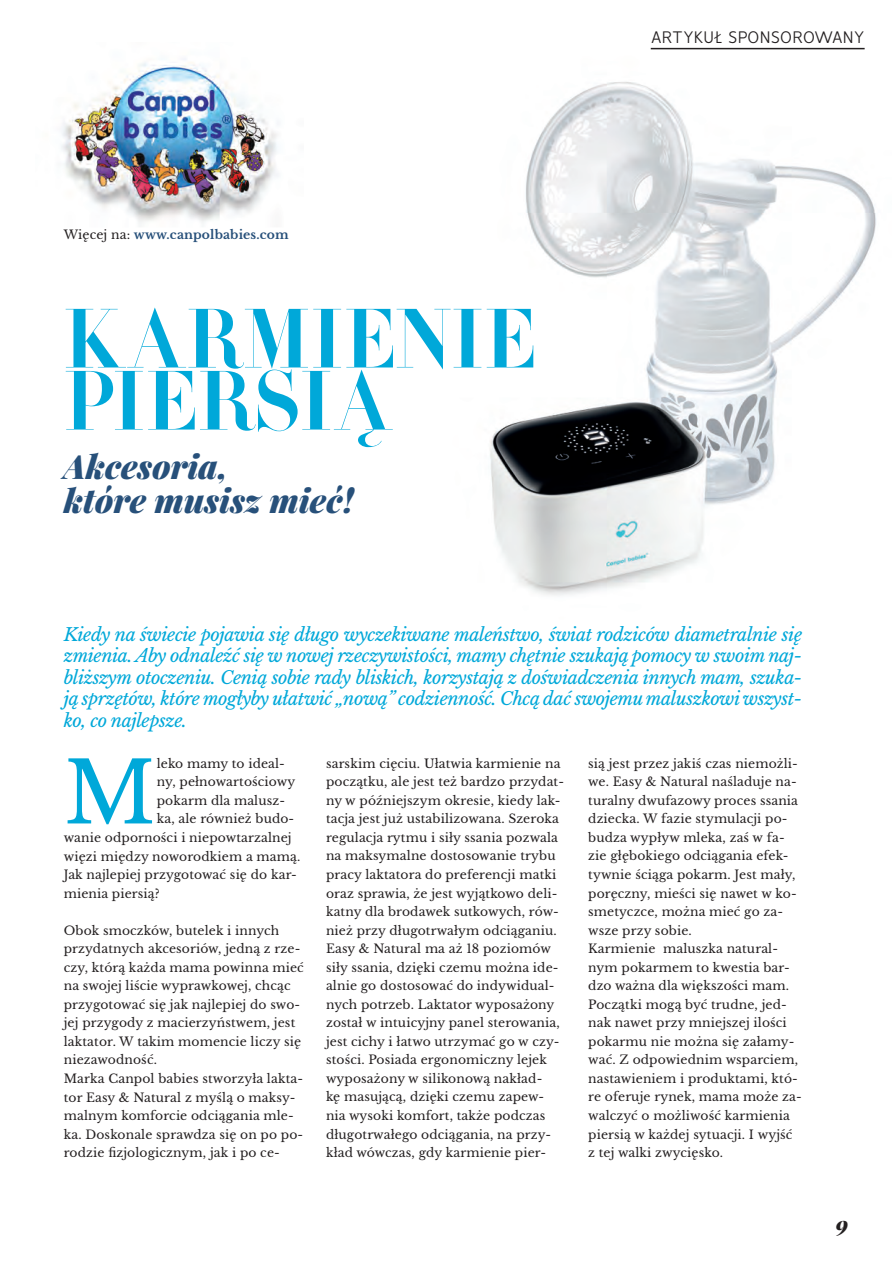
<style>
.page{position:relative;width:893px;height:1263px;background:#fff}
.page>*{position:absolute;margin:0;border:0;box-sizing:border-box;transform-origin:0 0}
.t1{font:84.6px "Libre Baskerville";color:#00a8d9}
.t2{font:78.15px/62.1px "Domani CP";color:#00a8d9}
.t3{font:italic 900 33.15px/33.9px "Playfair Display";color:#27507a}
.t4{font:italic 900 21px "Playfair Display";color:#231f20}
.t5{font:300 19.05px "Vision";color:#231f20}
.t6{font:italic 18px/21.6px "Libre Baskerville";letter-spacing:-.025em;color:#00a8d9;text-align:justify}
.t7{font:12.3px/18.6px "Libre Baskerville";letter-spacing:.01em;color:#231f20}
.t8{font:700 12.3px "Libre Baskerville";letter-spacing:.01em;color:#27507a}
.s1{font-weight:400;color:#231f20}
</style>
<div class="page">
<img style="left:490px;top:47px;width:386px;height:549px">
<img style="left:61px;top:62px;width:217px;height:162px">
<hr style="left:651px;top:48px;width:214px;height:1px;background:#231f20">
<p class="t8" style="left:64px;top:227px;width:226px"><span class="s1">Więcej na:</span> www.canpolbabies.com</p>
<p class="t2" style="left:64px;top:315px;width:474px">KARMIENIE<br>PIERSIĄ</p>
<p class="t3" style="left:64px;top:449px;width:292px">Akcesoria,<br>które musisz mieć!</p>
<p class="t5" style="left:651px;top:26px;width:138px">ARTYKUŁ SPO NSORO</p>
<p class="t5" style="left:814px;top:26px;width:52px">WANY</p>
<p class="t6" style="left:64px;top:623px;width:740px">Kiedy na świecie pojawia się długo wyczekiwane maleństwo, świat rodziców diametralnie się zmienia. Aby odnaleźć się w nowej rzeczywistości, mamy chętnie szukają pomocy w swoim naj&shy;bliższym otoczeniu. Cenią sobie rady bliskich, korzystają z doświadczenia innych mam, szuka&shy;ją sprzętów, które mogłyby ułatwić „nową” codzienność. Chcą dać swojemu maluszkowi wszyst&shy;ko, co najlepsze.</p>
<p class="t1" style="left:64px;top:741px;width:94px">M</p>
<p class="t7" style="left:157px;top:754px;width:130px">leko mamy to ideal-</p>
<p class="t7" style="left:157px;top:773px;width:140px">ny, pełnowartościowy</p>
<p class="t7" style="left:157px;top:791px;width:130px">pokarm dla malusz-</p>
<p class="t7" style="left:157px;top:810px;width:139px">ka, ale również budo-</p>
<p class="t7" style="left:64px;top:828px;width:229px">wanie odporności i niepowtarzalnej</p>
<p class="t7" style="left:64px;top:847px;width:238px">więzi między noworodkiem a mamą.</p>
<p class="t7" style="left:64px;top:865px;width:235px">Jak najlepiej przygotować się do kar-</p>
<p class="t7" style="left:64px;top:884px;width:98px">mienia piersią?</p>
<p class="t7" style="left:64px;top:921px;width:242px">Obok smoczków, butelek i innych przydatnych akcesoriów, jedną z rze&shy;czy, którą każda mama powinna mieć na swojej liście wyprawkowej, chcąc przygotować się jak najlepiej do swo&shy;jej przygody z macierzyństwem, jest laktator. W takim momencie liczy się niezawodność.<br>Marka Canpol babies stworzyła lakta&shy;tor Easy &amp; Natural z myślą o maksy&shy;malnym komforcie odciągania mle&shy;ka. Doskonale sprawdza się on po po&shy;rodzie fizjologicznym, jak i po ce-</p>
<p class="t7" style="left:326px;top:754px;width:240px">sarskim cięciu. Ułatwia karmienie na początku, ale jest też bardzo przydat&shy;ny w późniejszym okresie, kiedy lak&shy;tacja jest już ustabilizowana. Szeroka regulacja rytmu i siły ssania pozwala na maksymalne dostosowanie trybu pracy laktatora do preferencji matki oraz sprawia, że jest wyjątkowo deli&shy;katny dla brodawek sutkowych, rów&shy;nież przy długotrwałym odciąganiu.<br>Easy &amp; Natural ma aż 18 poziomów siły ssania, dzięki czemu można ide&shy;alnie go dostosować do indywidual&shy;nych potrzeb. Laktator wyposażony został w intuicyjny panel sterowania, jest cichy i łatwo utrzymać go w czy&shy;stości. Posiada ergonomiczny lejek wyposażony w silikonową nakład-<br>kę masującą, dzięki czemu zapew&shy;nia wysoki komfort, także podczas długotrwałego odciągania, na przy&shy;kład wówczas, gdy karmienie pier-</p>
<p class="t7" style="left:588px;top:754px;width:215px">sią jest przez jakiś czas niemożli&shy;we. Easy &amp; Natural naśladuje na&shy;turalny dwufazowy proces ssania dziecka. W fazie stymulacji po&shy;budza wypływ mleka, zaś w fa&shy;zie głębokiego odciągania efek&shy;tywnie ściąga pokarm. Jest mały, poręczny, mieści się nawet w ko&shy;smetyczce, można mieć go za&shy;wsze przy sobie.<br>Karmienie maluszka natural&shy;nym pokarmem to kwestia bar&shy;dzo ważna dla większości mam.<br>Początki mogą być trudne, jed&shy;nak nawet przy mniejszej ilości pokarmu nie można się załamy&shy;wać. Z odpowiednim wsparciem, nastawieniem i produktami, któ&shy;re oferuje rynek, mama może za&shy;walczyć o możliwość karmienia piersią w każdej sytuacji. I wyjść z tej walki zwycięsko.</p>
<p class="t4" style="left:836px;top:1209px;width:14px">9</p>
</div>
